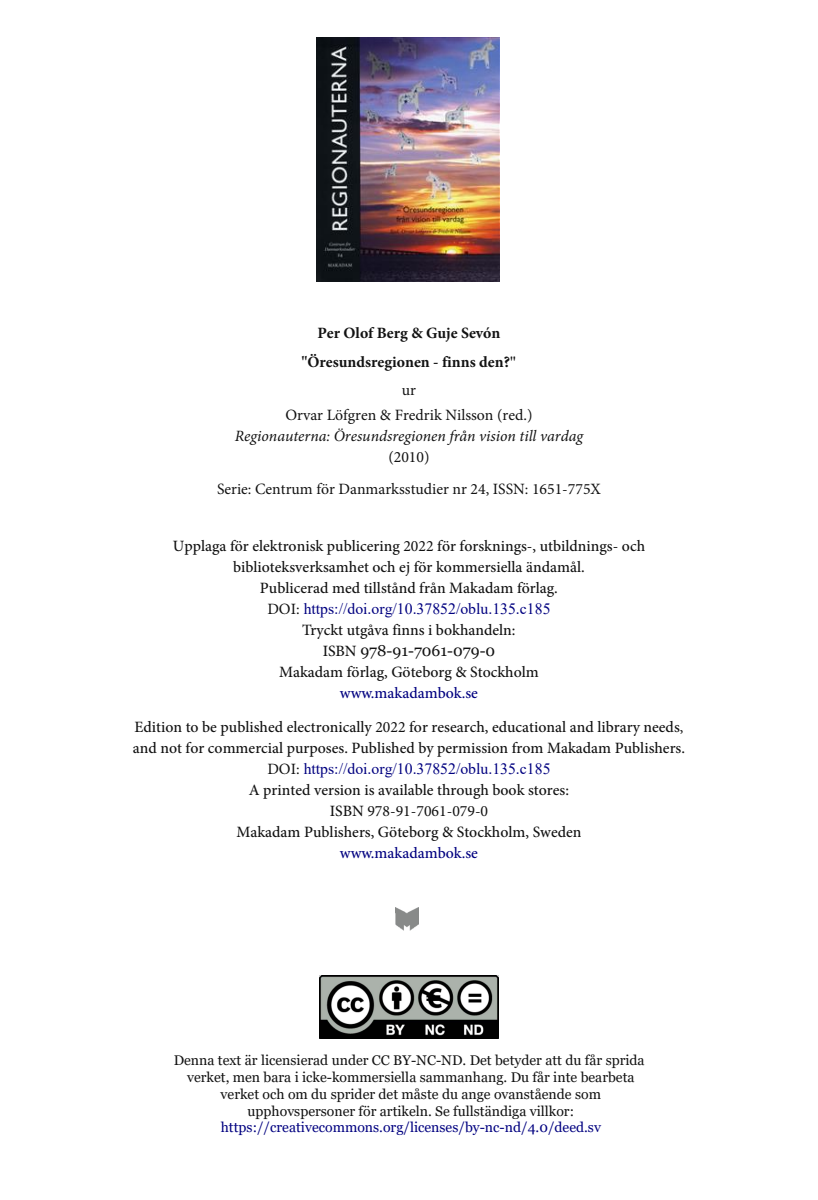
<style>
.page{position:relative;width:818px;height:1200px;background:#fff}
.page>*{position:absolute;margin:0;border:0;box-sizing:border-box;transform-origin:0 0}
.t1{font:500 15.75px/21px "Minion Pro";color:#121212;text-align:center}
.t2{font:italic 15.75px/21px "Minion Pro";color:#121212;text-align:center}
.t3{font:700 15.75px/28.3px "Minion Pro";color:#121212;text-align:center}
.t4{font:15.75px "Minion Pro";color:#121212}
.t5{font:14px/16.8px "Georgia";color:#121212;text-align:center}
.s1{font-family:"Times New Roman";font-weight:400}
.s2{font-weight:400}
.s3{font-style:normal}
.s4{font-family:"Times New Roman";font-weight:400;color:#000080}
.s5{font-family:"Georgia";font-weight:400}
.s6{color:#000080}
</style>
<div class="page">
<img style="left:316px;top:37px;width:183px;height:244px">
<img style="left:319px;top:975px;width:179px;height:63px">
<img style="left:395px;top:907px;width:23px;height:23px">
<p class="t3" style="left:301px;top:318px;width:216px">Per Olof Berg &amp; Guje Sevón "Öresundsregionen - finns den?<span class="s1">" </span><span class="s2">ur</span></p>
<p class="t2" style="left:235px;top:405px;width:350px"><span class="s3">Orvar Löfgren &amp; Fredrik Nilsson (red.)<br></span>Regionauterna: Öresundsregionen från vision till vardag <span class="s3">(2010)</span></p>
<p class="t4" style="left:217px;top:479px;width:385px">Serie: Centrum för Danmarksstudier nr 24, ISSN: 1651-775X</p>
<p class="t1" style="left:173px;top:535px;width:474px">Upplaga för elektronisk publicering <span class="s2">2022</span> för forsknings-, utbildnings- och biblioteksverksamhet och ej för kommersiella ändamål.<br>Publicerad med tillstånd från Makadam förlag.<br><span class="s2">DOI:</span> <span class="s4">https://doi.org/10.37852/oblu.135.c185<br></span>Tryckt utgåva finns i bokhandeln:<br>ISBN <span class="s5">978-91-7061-079-0<br></span>Makadam förlag, Göteborg &amp; Stockholm<br><span class="s6">www.makadambok.se</span></p>
<p class="t1" style="left:133px;top:716px;width:554px">Edition to be published electronically <span class="s2">2022</span> for research, educational and library needs<span class="s2">, </span>and not for commercial purposes. Published by permission from Makadam Publishers.<br><span class="s2">DOI:</span> <span class="s4">https://doi.org/10.37852/oblu.135.c185<br></span>A printed version is available through book stores:<br>ISBN <span class="s2">978-91-7061-079-0<br></span>Makadam Publishers, Göteborg &amp; Stockholm, Sweden<br><span class="s6">www.makadambok.se</span></p>
<p class="t5" style="left:174px;top:1052px;width:472px">Denna text är licensierad under CC BY-NC-ND. Det betyder att du får sprida verket, men bara i icke-kommersiella sammanhang. Du får inte bearbeta verket och om du sprider det måste du ange ovanstående som upphovspersoner för artikeln. Se fullständiga villkor: <span class="s6">https://creativecommons.org/licenses/by-nc-nd/4.0/deed.sv</span></p>
</div>
